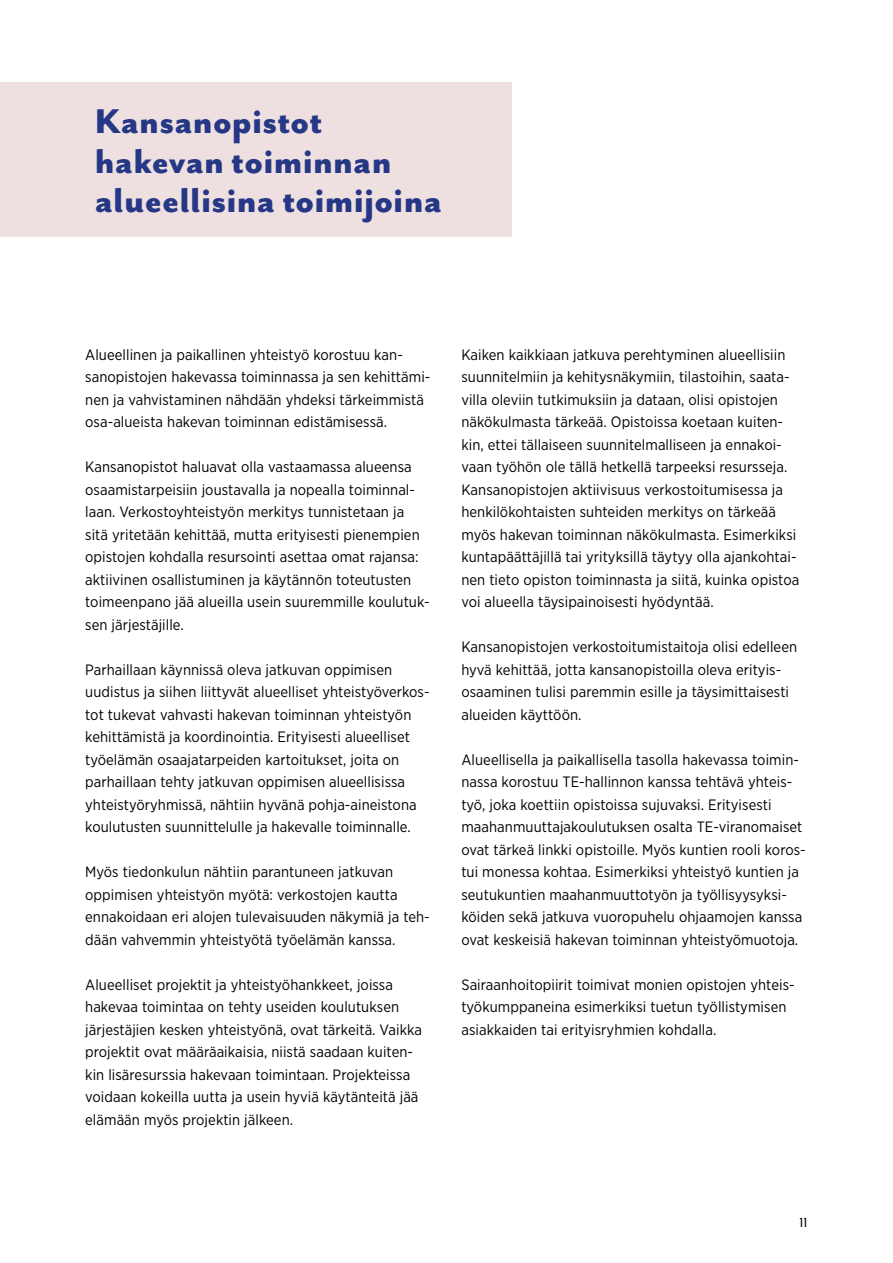
<style>
.page{position:relative;width:893px;height:1263px;background:#fff}
.page>*{position:absolute;margin:0;border:0;box-sizing:border-box;transform-origin:0 0}
.t1{font:800 39.6px/39.6px "Mr Eaves San OT";letter-spacing:.005em;color:#253785}
.t2{font:15px/22.5px "Gotham Narrow";letter-spacing:.005em;color:#000}
.t3{font:15px "Mr Eaves Mod OT";color:#000}
</style>
<div class="page">
<div style="left:0;top:82px;width:511px;height:154px;background:#eee0e0"></div>
<p class="t1" style="left:95px;top:102px;width:349px">Kansanopistot hakevan toiminnan alueellisina toimijoina</p>
<p class="t2" style="left:85px;top:343px;width:347px">Alueellinen ja paikallinen yhteistyö korostuu kan&shy;sanopistojen hakevassa toiminnassa ja sen kehittämi&shy;nen ja vahvistaminen nähdään yhdeksi tärkeimmistä osa-alueista hakevan toiminnan edistämisessä.</p>
<p class="t2" style="left:85px;top:455px;width:346px">Kansanopistot haluavat olla vastaamassa alueensa osaamistarpeisiin joustavalla ja nopealla toiminnal&shy;laan. Verkostoyhteistyön merkitys tunnistetaan ja sitä yritetään kehittää, mutta erityisesti pienempien opistojen kohdalla resursointi asettaa omat rajansa: aktiivinen osallistuminen ja käytännön toteutusten toimeenpano jää alueilla usein suuremmille koulutuk&shy;sen järjestäjille.</p>
<p class="t2" style="left:85px;top:658px;width:346px">Parhaillaan käynnissä oleva jatkuvan oppimisen uudistus ja siihen liittyvät alueelliset yhteistyöverkos&shy;tot tukevat vahvasti hakevan toiminnan yhteistyön kehittämistä ja koordinointia. Erityisesti alueelliset työelämän osaajatarpeiden kartoitukset, joita on parhaillaan tehty jatkuvan oppimisen alueellisissa yhteistyöryhmissä, nähtiin hyvänä pohja-aineistona koulutusten suunnittelulle ja hakevalle toiminnalle.</p>
<p class="t2" style="left:85px;top:860px;width:346px">Myös tiedonkulun nähtiin parantuneen jatkuvan oppimisen yhteistyön myötä: verkostojen kautta ennakoidaan eri alojen tulevaisuuden näkymiä ja teh&shy;dään vahvemmin yhteistyötä työelämän kanssa.</p>
<p class="t2" style="left:85px;top:973px;width:338px">Alueelliset projektit ja yhteistyöhankkeet, joissa hakevaa toimintaa on tehty useiden koulutuksen järjestäjien kesken yhteistyönä, ovat tärkeitä. Vaikka projektit ovat määräaikaisia, niistä saadaan kuiten&shy;kin lisäresurssia hakevaan toimintaan. Projekteissa voidaan kokeilla uutta ja usein hyviä käytänteitä jää elämään myös projektin jälkeen.</p>
<p class="t2" style="left:461px;top:343px;width:339px">Kaiken kaikkiaan jatkuva perehtyminen alueellisiin suunnitelmiin ja kehitysnäkymiin, tilastoihin, saata&shy;villa oleviin tutkimuksiin ja dataan, olisi opistojen näkökulmasta tärkeää. Opistoissa koetaan kuiten&shy;kin, ettei tällaiseen suunnitelmalliseen ja ennakoi&shy;vaan työhön ole tällä hetkellä tarpeeksi resursseja.<br>Kansanopistojen aktiivisuus verkostoitumisessa ja henkilökohtaisten suhteiden merkitys on tärkeää myös hakevan toiminnan näkökulmasta. Esimerkiksi kuntapäättäjillä tai yrityksillä täytyy olla ajankohtai&shy;nen tieto opiston toiminnasta ja siitä, kuinka opistoa voi alueella täysipainoisesti hyödyntää.</p>
<p class="t2" style="left:461px;top:635px;width:337px">Kansanopistojen verkostoitumistaitoja olisi edelleen hyvä kehittää, jotta kansanopistoilla oleva erityis&shy;osaaminen tulisi paremmin esille ja täysimittaisesti alueiden käyttöön.</p>
<p class="t2" style="left:461px;top:748px;width:346px">Alueellisella ja paikallisella tasolla hakevassa toimin&shy;nassa korostuu TE-hallinnon kanssa tehtävä yhteis&shy;työ, joka koettiin opistoissa sujuvaksi. Erityisesti maahanmuuttajakoulutuksen osalta TE-viranomaiset ovat tärkeä linkki opistoille. Myös kuntien rooli koros&shy;tui monessa kohtaa. Esimerkiksi yhteistyö kuntien ja seutukuntien maahanmuuttotyön ja työllisyysyksi&shy;köiden sekä jatkuva vuoropuhelu ohjaamojen kanssa ovat keskeisiä hakevan toiminnan yhteistyömuotoja.</p>
<p class="t2" style="left:461px;top:973px;width:335px">Sairaanhoitopiirit toimivat monien opistojen yhteis&shy;työkumppaneina esimerkiksi tuetun työllistymisen asiakkaiden tai erityisryhmien kohdalla.</p>
<p class="t3" style="left:799px;top:1214px;width:10px">11</p>
</div>
